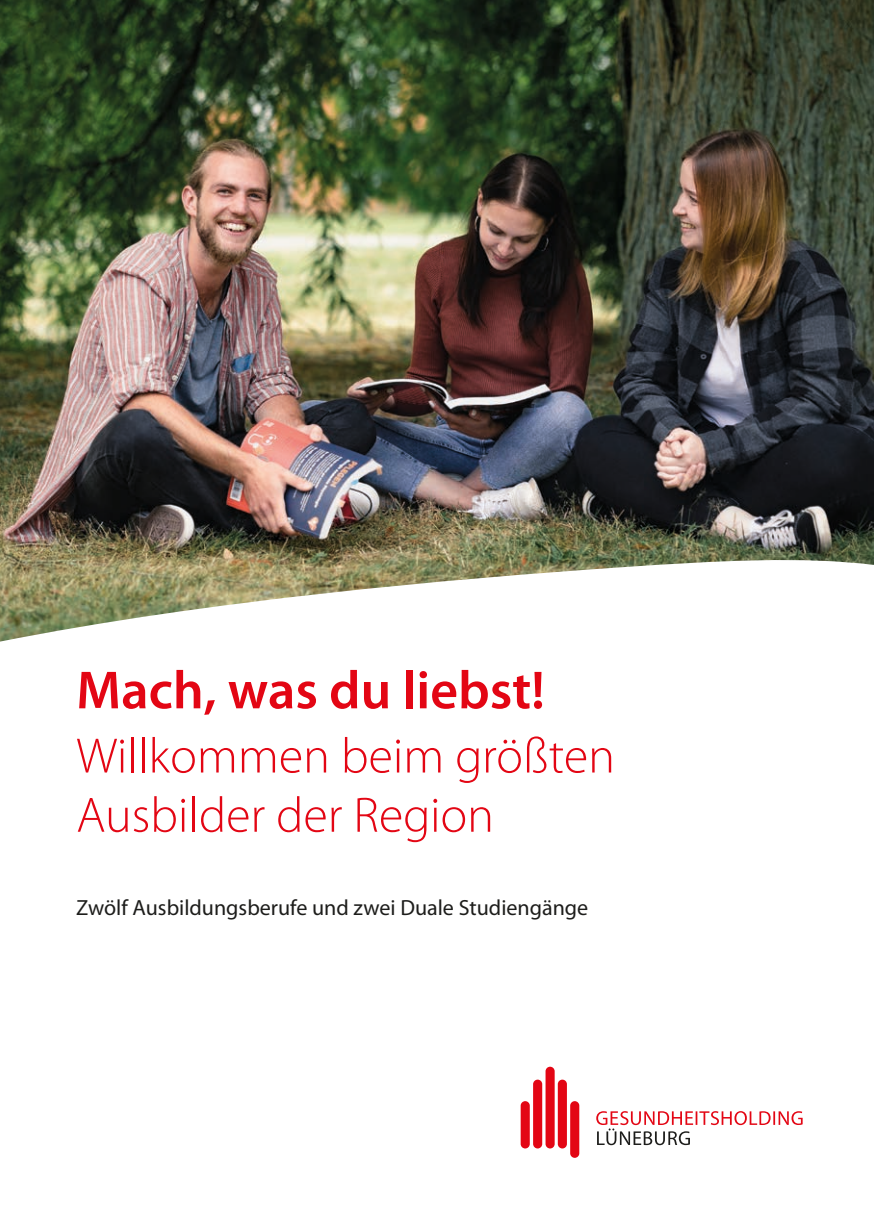
<style>
.page{position:relative;width:874px;height:1225px;background:#fff}
.page>*{position:absolute;margin:0;border:0;box-sizing:border-box;transform-origin:0 0}
.t1{font:600 54px "Myriad Pro";color:#e30614}
.t2{font:300 50px/59.2px "Myriad Pro";color:#e30614}
.t3{font:22px "Myriad Pro";color:#1d1d1b}
</style>
<div class="page">
<img style="left:0;top:0;width:873px;height:556px">
<svg style="left:0;top:556px;width:873px;height:602px"></svg>
<div style="left:520px;top:1101px;width:9px;height:47px;background:#e30614;border-radius:5px"></div>
<div style="left:533px;top:1079px;width:9px;height:69px;background:#e30614;border-radius:5px"></div>
<div style="left:557px;top:1079px;width:9px;height:69px;background:#e30614;border-radius:5px"></div>
<div style="left:545px;top:1066px;width:9px;height:82px;background:#e30614;border-radius:5px"></div>
<div style="left:570px;top:1101px;width:9px;height:56px;background:#e30614;border-radius:5px"></div>
<svg style="left:596px;top:1111px;width:206px;height:34px"></svg>
<h1 class="t1" style="left:76px;top:660px;width:470px">Mach, was du liebst!</h1>
<h2 class="t2" style="left:76px;top:727px;width:540px">Willkommen beim größten<br>Ausbilder der Region</h2>
<p class="t3" style="left:76px;top:896px;width:513px">Zwölf Ausbildungsberufe und zwei Duale Studiengänge</p>
</div>
